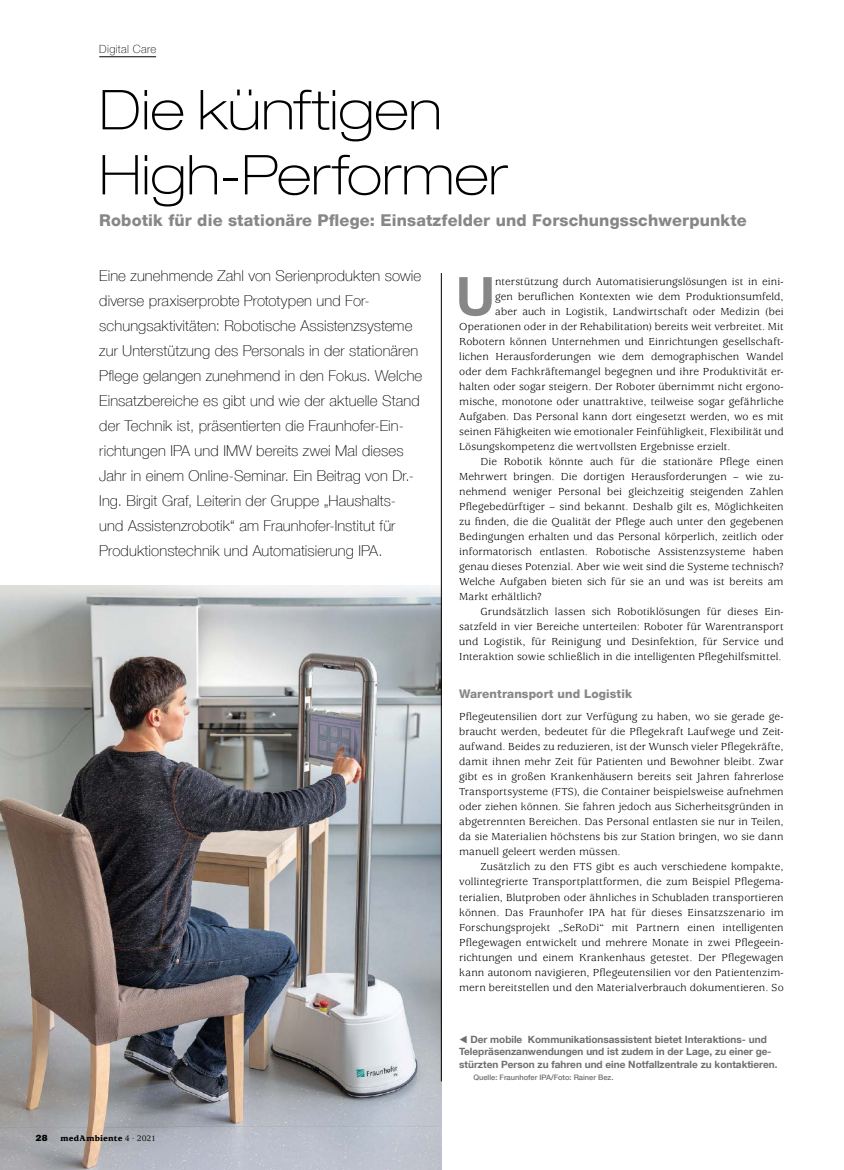
<style>
.page{position:relative;width:844px;height:1170px;background:#fff}
.page>*{position:absolute;margin:0;border:0;box-sizing:border-box;transform-origin:0 0}
.t1{font:100 expanded 55px/65px "Helvetica Neue LT Com";letter-spacing:.005em;color:#000}
.t2{font:700 53.25px "Helvetica Neue LT Com";color:#878787}
.t3{font:800 16.25px "Helvetica Neue LT Com";letter-spacing:.01em;color:#878787}
.t4{font:100 15px/25px "Helvetica Neue LT Com";letter-spacing:.01em;color:#000}
.t5{font:800 11.88px "Helvetica Neue LT Com";letter-spacing:.01em;color:#878787}
.t6{font:11.25px/15px "Usherwood Std";letter-spacing:.01em;color:#000;text-align:justify}
.t7{font:100 11.25px "Helvetica Neue LT Com";letter-spacing:.03em;color:#000}
.t8{font:700 10px/12.5px "Helvetica Neue LT Com";color:#706f6f}
.t9{font:900 8.75px "Usherwood Std";letter-spacing:.02em;color:#000}
.t10{font:900 8.75px "Helvetica LT Std";color:#000}
.t11{font:500 7.5px "Helvetica Neue LT Com";color:#706f6f}
.s1{font-weight:500}
</style>
<div class="page">
<hr style="left:99px;top:57px;width:57px;height:1px;background:#000">
<img style="left:0;top:585px;width:441px;height:584px">
<hr style="left:441px;top:273px;width:1px;height:808px;background:#000">
<p class="t7" style="left:99px;top:42px;width:59px">Digital Care</p>
<h1 class="t1" style="left:99px;top:76px;width:410px">Die künftigen<br>High-Performer</h1>
<h3 class="t3" style="left:99px;top:211px;width:648px">Robotik für die stationäre Pflege: Einsatzfelder und Forschungsschwerpunkte</h3>
<p class="t4" style="left:99px;top:263px;width:324px">Eine zunehmende Zahl von Serienprodukten sowie diverse praxiserprobte Prototypen und For&shy;schungsaktivitäten: Robotische Assistenzsysteme zur Unterstützung des Personals in der stationären Pflege gelangen zunehmend in den Fokus. Welche Einsatzbereiche es gibt und wie der aktuelle Stand der Technik ist, präsentierten die Fraunhofer-Ein&shy;richtungen IPA und IMW bereits zwei Mal dieses Jahr in einem Online-Seminar. Ein Beitrag von Dr.- Ing. Birgit Graf, Leiterin der Gruppe „Haushalts&shy;und Assistenzrobotik“ am Fraunhofer-Institut für Produktionstechnik und Automatisierung IPA.</p>
<p class="t10" style="left:35px;top:1132px;width:14px">28</p>
<p class="t9" style="left:61px;top:1133px;width:97px">medAmbiente <span class="s1">4·2021</span></p>
<h2 class="t2" style="left:455px;top:262px;width:41px">U</h2>
<p class="t6" style="left:495px;top:274px;width:290px">nterstützung durch Automatisierungslösungen ist in eini-</p>
<p class="t6" style="left:495px;top:289px;width:290px">gen beruflichen Kontexten wie dem Produktionsumfeld,</p>
<p class="t6" style="left:495px;top:304px;width:290px">aber auch in Logistik, Landwirtschaft oder Medizin (bei</p>
<p class="t6" style="left:459px;top:319px;width:326px">Operationen oder in der Rehabilitation) bereits weit verbreitet. Mit</p>
<p class="t6" style="left:459px;top:334px;width:326px">Robotern können Unternehmen und Einrichtungen gesellschaft-</p>
<p class="t6" style="left:459px;top:349px;width:326px">lichen Herausforderungen wie dem demographischen Wandel</p>
<p class="t6" style="left:459px;top:364px;width:326px">oder dem Fachkräftemangel begegnen und ihre Produktivität er-</p>
<p class="t6" style="left:459px;top:379px;width:326px">halten oder sogar steigern. Der Roboter übernimmt nicht ergono-</p>
<p class="t6" style="left:459px;top:394px;width:326px">mische, monotone oder unattraktive, teilweise sogar gefährliche</p>
<p class="t6" style="left:459px;top:409px;width:326px">Aufgaben. Das Personal kann dort eingesetzt werden, wo es mit</p>
<p class="t6" style="left:459px;top:424px;width:326px">seinen Fähigkeiten wie emotionaler Feinfühligkeit, Flexibilität und</p>
<p class="t6" style="left:459px;top:439px;width:273px">Lösungskompetenz die wertvollsten Ergebnisse erzielt.</p>
<p class="t6" style="left:480px;top:454px;width:304px">Die Robotik könnte auch für die stationäre Pflege einen</p>
<p class="t6" style="left:459px;top:469px;width:326px">Mehrwert bringen. Die dortigen Herausforderungen – wie zu-</p>
<p class="t6" style="left:459px;top:484px;width:326px">nehmend weniger Personal bei gleichzeitig steigenden Zahlen</p>
<p class="t6" style="left:459px;top:499px;width:326px">Pflegebedürftiger – sind bekannt. Deshalb gilt es, Möglichkeiten</p>
<p class="t6" style="left:459px;top:514px;width:326px">zu finden, die die Qualität der Pflege auch unter den gegebenen</p>
<p class="t6" style="left:459px;top:529px;width:326px">Bedingungen erhalten und das Personal körperlich, zeitlich oder</p>
<p class="t6" style="left:459px;top:544px;width:326px">informatorisch entlasten. Robotische Assistenzsysteme haben</p>
<p class="t6" style="left:459px;top:559px;width:326px">genau dieses Potenzial. Aber wie weit sind die Systeme technisch?</p>
<p class="t6" style="left:459px;top:574px;width:326px">Welche Aufgaben bieten sich für sie an und was ist bereits am</p>
<p class="t6" style="left:459px;top:589px;width:84px">Markt erhältlich?</p>
<p class="t6" style="left:480px;top:604px;width:304px">Grundsätzlich lassen sich Robotiklösungen für dieses Ein-</p>
<p class="t6" style="left:459px;top:619px;width:326px">satzfeld in vier Bereiche unterteilen: Roboter für Warentransport</p>
<p class="t6" style="left:459px;top:634px;width:326px">und Logistik, für Reinigung und Desinfektion, für Service und</p>
<p class="t6" style="left:459px;top:649px;width:324px">Interaktion sowie schließlich in die intelligenten Pflegehilfsmittel.</p>
<p class="t5" style="left:459px;top:686px;width:174px">Warentransport und Logistik</p>
<p class="t6" style="left:459px;top:709px;width:326px">Pflegeutensilien dort zur Verfügung zu haben, wo sie gerade ge&shy;braucht werden, bedeutet für die Pflegekraft Laufwege und Zeit&shy;aufwand. Beides zu reduzieren, ist der Wunsch vieler Pflegekräfte, damit ihnen mehr Zeit für Patienten und Bewohner bleibt. Zwar gibt es in großen Krankenhäusern bereits seit Jahren fahrerlose Transportsysteme (FTS), die Container beispielsweise aufnehmen oder ziehen können. Sie fahren jedoch aus Sicherheitsgründen in abgetrennten Bereichen. Das Personal entlasten sie nur in Teilen, da sie Materialien höchstens bis zur Station bringen, wo sie dann manuell geleert werden müssen.</p>
<p class="t6" style="left:459px;top:859px;width:326px;text-indent:21px">Zusätzlich zu den FTS gibt es auch verschiedene kompakte, vollintegrierte Transportplattformen, die zum Beispiel Pflegema&shy;terialien, Blutproben oder ähnliches in Schubladen transportieren können. Das Fraunhofer IPA hat für dieses Einsatzszenario im Forschungsprojekt „SeRoDi“ mit Partnern einen intelligenten Pflegewagen entwickelt und mehrere Monate in zwei Pflegeein&shy;richtungen und einem Krankenhaus getestet. Der Pflegewagen kann autonom navigieren, Pflegeutensilien vor den Patientenzim&shy;mern bereitstellen und den Materialverbrauch dokumentieren. So</p>
<p class="t8" style="left:459px;top:1032px;width:319px">◀ Der mobile Kommunikationsassistent bietet Interaktions- und<br>Telepräsenzanwendungen und ist zudem in der Lage, zu einer ge&shy;stürzten Person zu fahren und eine Notfallzentrale zu kontaktieren.</p>
<p class="t11" style="left:473px;top:1072px;width:141px">Quelle: Fraunhofer IPA/Foto: Rainer Bez.</p>
</div>
